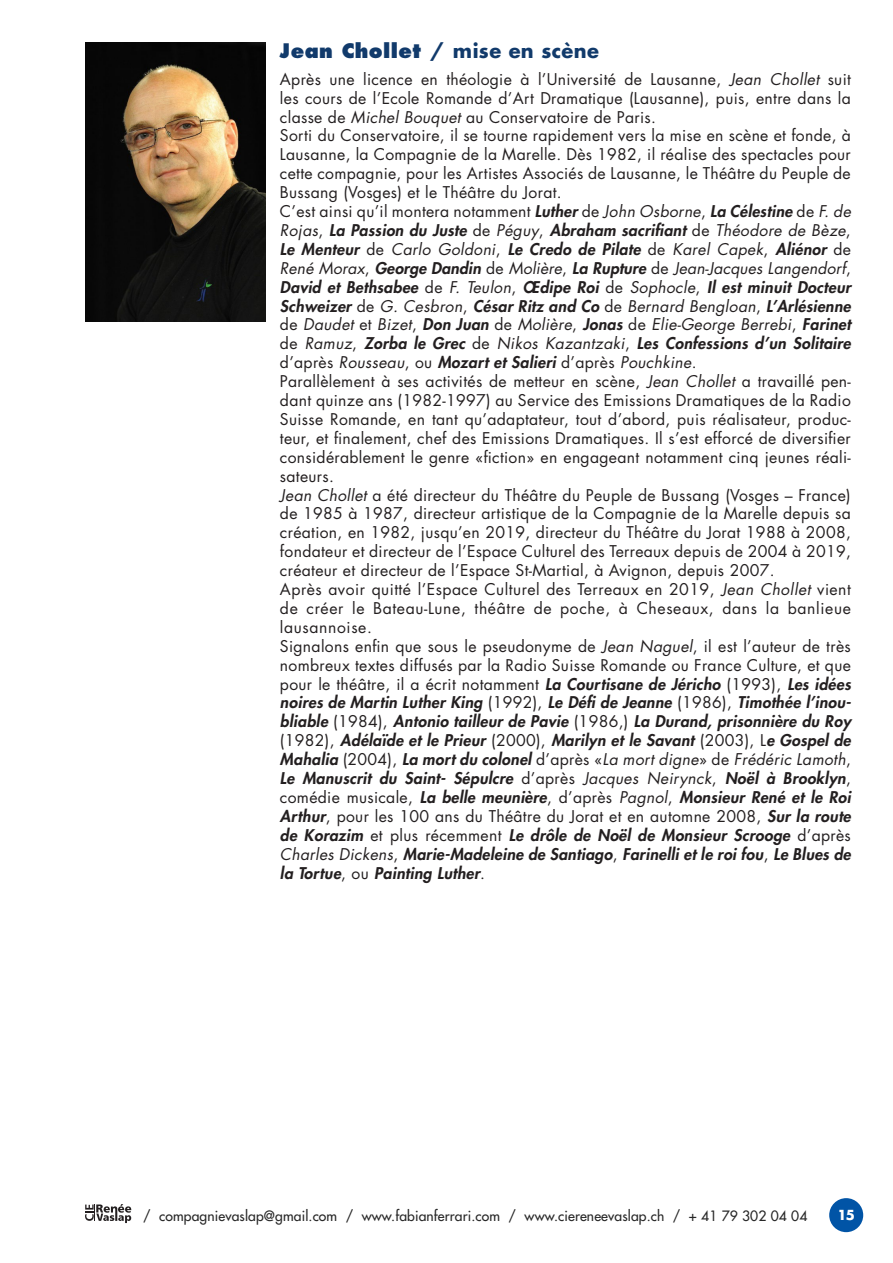
<style>
.page{position:relative;width:893px;height:1263px;background:#fff}
.page>*{position:absolute;margin:0;border:0;box-sizing:border-box;transform-origin:0 0}
.t1{font:800 19.5px "Futura";letter-spacing:.02em;color:#113a6b}
.t2{font:15.75px/18.9px "Futura";letter-spacing:.02em;color:#231f20}
.t3{font:italic 800 15.75px/18.9px "Futura CE";letter-spacing:.02em;color:#231f20}
.t4{font:italic 15.75px "Futura";letter-spacing:.02em;color:#231f20}
.t5{font:500 13.8px "Futura Std";letter-spacing:.01em;color:#000}
.t6{font:700 13.5px "Futura";color:#fff}
.s1{font-family:"Futura CE";font-weight:700}
.s2{font-style:italic}
.s3{font-family:"Futura CE";font-weight:800;font-style:italic}
.s4{font-family:"Futura";font-weight:400}
.s5{font-family:"Futura";font-weight:400;font-style:normal}
.s6{font-style:normal}
.s7{font-family:"Futura CE";font-weight:800}
</style>
<div class="page">
<img style="left:85px;top:43px;width:180px;height:279px">
<svg style="left:85px;top:1204px;width:46px;height:19px"></svg>
<div style="left:829px;top:1198px;width:34px;height:34px;background:#0154a6;border-radius:50%"></div>
<p class="t1" style="left:280px;top:39px;width:321px">Jean Chollet / <span class="s1">mise en scène</span></p>
<p class="t2" style="left:280px;top:70px;width:572px">Après une licence en théologie à l’Université de Lausanne, <span class="s2">Jean Chollet</span> suit les cours de l’Ecole Romande d’Art Dramatique (Lausanne), puis, entre dans la classe de <span class="s2">Michel Bouquet</span> au Conservatoire de Paris.<br>Sorti du Conservatoire, il se tourne rapidement vers la mise en scène et fonde, à Lausanne, la Compagnie de la Marelle. Dès 1982, il réalise des spectacles pour cette compagnie, pour les Artistes Associés de Lausanne, le Théâtre du Peuple de Bussang (Vosges) et le Théâtre du Jorat.<br>C’est ainsi qu’il montera notamment <span class="s3">Luther</span> de <span class="s2">John Osborne</span>, <span class="s3">La Célestine</span> de <span class="s2">F. de</span></p>
<p class="t3" style="left:280px;top:220px;width:572px"><span class="s4">Rojas</span><span class="s5">,</span> La Passion du Juste <span class="s5">de</span> <span class="s4">Péguy</span><span class="s5">,</span> Abraham sacrifiant <span class="s5">de</span> <span class="s4">Théodore de Bèze</span><span class="s5">,<br></span>Le Menteur <span class="s5">de</span> <span class="s4">Carlo Goldoni</span><span class="s5">,</span> Le Credo de Pilate <span class="s5">de</span> <span class="s4">Karel Capek</span><span class="s5">,</span> Aliénor <span class="s5">de</span></p>
<p class="t4" style="left:280px;top:258px;width:572px">René Morax<span class="s6">,</span> <span class="s7">George Dandin</span> <span class="s6">de</span> Molière<span class="s6">,</span> <span class="s7">La Rupture</span> <span class="s6">de</span> Jean-Jacques Langendorf<span class="s6">,</span></p>
<p class="t3" style="left:280px;top:277px;width:572px">David et Bethsabee <span class="s5">de</span> <span class="s4">F. Teulon</span><span class="s5">,</span> Œdipe Roi <span class="s5">de</span> <span class="s4">Sophocle</span><span class="s5">,</span> Il est minuit Docteur<br>Schweizer <span class="s5">de</span> <span class="s4">G. Cesbron</span><span class="s5">,</span> César Ritz and Co <span class="s5">de</span> <span class="s4">Bernard Bengloan</span><span class="s5">,</span> L’Arlésienne</p>
<p class="t4" style="left:280px;top:315px;width:572px"><span class="s6">de</span> Daudet <span class="s6">et</span> Bizet<span class="s6">,</span> <span class="s7">Don Juan</span> <span class="s6">de</span> Molière<span class="s6">,</span> <span class="s7">Jonas</span> <span class="s6">de</span> Elie-George Berrebi<span class="s6">,</span> <span class="s7">Farinet</span></p>
<p class="t3" style="left:280px;top:333px;width:572px"><span class="s5">de</span> <span class="s4">Ramuz</span><span class="s5">,</span> Zorba le Grec <span class="s5">de</span> <span class="s4">Nikos Kazantzaki</span><span class="s5">,</span> Les Confessions d’un Solitaire</p>
<p class="t2" style="left:280px;top:353px;width:572px">d’après <span class="s2">Rousseau</span>, ou <span class="s3">Mozart et Salieri</span> d’après <span class="s2">Pouchkine</span>.<br>Parallèlement à ses activités de metteur en scène, <span class="s2">Jean Chollet</span> a travaillé pen&shy;dant quinze ans (1982-1997) au Service des Emissions Dramatiques de la Radio Suisse Romande, en tant qu’adaptateur, tout d’abord, puis réalisateur, produc&shy;teur, et finalement, chef des Emissions Dramatiques. Il s’est efforcé de diversifier considérablement le genre «fiction» en engageant notamment cinq jeunes réali&shy;sateurs.<br><span class="s2">Jean Chollet</span> a été directeur du Théâtre du Peuple de Bussang (Vosges – France) de 1985 à 1987, directeur artistique de la Compagnie de la Marelle depuis sa création, en 1982, jusqu’en 2019, directeur du Théâtre du Jorat 1988 à 2008, fondateur et directeur de l’Espace Culturel des Terreaux depuis de 2004 à 2019, créateur et directeur de l’Espace St-Martial, à Avignon, depuis 2007.<br>Après avoir quitté l’Espace Culturel des Terreaux en 2019, <span class="s2">Jean Chollet</span> vient de créer le Bateau-Lune, théâtre de poche, à Cheseaux, dans la banlieue lausannoise.<br>Signalons enfin que sous le pseudonyme de <span class="s2">Jean Naguel</span>, il est l’auteur de très nombreux textes diffusés par la Radio Suisse Romande ou France Culture, et que pour le théâtre, il a écrit notamment <span class="s3">La Courtisane de Jéricho</span> (1993), <span class="s3">Les idées</span></p>
<p class="t3" style="left:280px;top:692px;width:573px;text-align:justify">noires de Martin Luther King <span class="s5">(1992),</span> Le Défi de Jeanne <span class="s5">(1986),</span> Timothée l’inou&shy;bliable <span class="s5">(1984),</span> Antonio tailleur de Pavie <span class="s5">(1986,)</span> La Durand, prisonnière du Roy <span class="s5">(1982),</span> Adélaïde et le Prieur <span class="s5">(2000),</span> Marilyn et le Savant <span class="s5">(2003), L</span>e Gospel de</p>
<p class="t4" style="left:280px;top:749px;width:572px"><span class="s7">Mahalia</span> <span class="s6">(2004),</span> <span class="s7">La mort du colonel</span> <span class="s6">d’après «</span>La mort digne<span class="s6">» de</span> Frédéric Lamoth<span class="s6">,</span></p>
<p class="t3" style="left:280px;top:768px;width:572px">Le Manuscrit du Saint- Sépulcre <span class="s5">d’après</span> <span class="s4">Jacques Neirynck</span><span class="s5">,</span> Noël à Brooklyn<span class="s5">, comédie musicale,</span> La belle meunière<span class="s5">, d’après</span> <span class="s4">Pagnol</span><span class="s5">,</span> Monsieur René et le Roi</p>
<p class="t2" style="left:280px;top:807px;width:572px"><span class="s3">Arthur</span>, pour les 100 ans du Théâtre du Jorat et en automne 2008, <span class="s3">Sur la route</span></p>
<p class="t3" style="left:280px;top:825px;width:572px;text-align:justify">de Korazim <span class="s5">et plus récemment</span> Le drôle de Noël de Monsieur Scrooge <span class="s5">d’après </span><span class="s4">Charles Dickens</span><span class="s5">,</span> Marie-Madeleine de Santiago<span class="s5">,</span> Farinelli et le roi fou<span class="s5">,</span> Le Blues de la Tortue<span class="s5">, ou</span> Painting Luther<span class="s5">.</span></p>
<p class="t5" style="left:143px;top:1207px;width:666px">/ compagnievaslap@gmail.com / www.fabianferrari.com / www.ciereneevaslap.ch / + 41 79 302 04 04</p>
<p class="t6" style="left:837px;top:1205px;width:19px">15</p>
</div>
